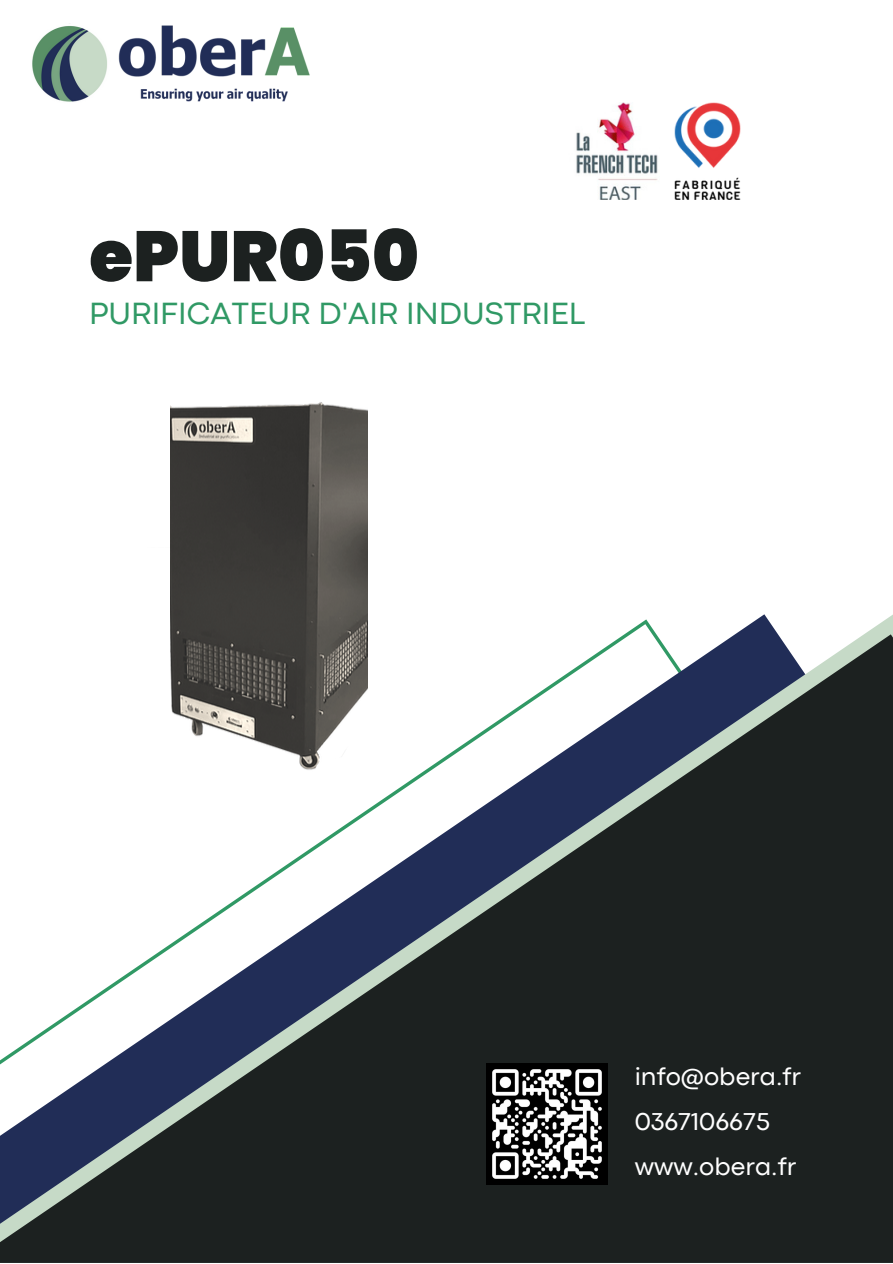
<style>
.page{position:relative;width:893px;height:1264px;background:#fff}
.page>*{position:absolute;margin:0;border:0;box-sizing:border-box;transform-origin:0 0}
.t1{font:900 71.1px "Poppins";color:#1c2120}
.t2{font:32.1px "Codec Pro";color:#309965}
.t3{font:25.5px/45px "Codec Pro";color:#fff}
</style>
<div class="page">
<svg style="left:0;top:634px;width:892px;height:628px;fill:#1c2120"></svg>
<img style="left:89px;top:634px;width:81px;height:141px">
<img style="left:170px;top:402px;width:197px;height:399px">
<img style="left:674px;top:103px;width:67px;height:97px">
<img style="left:576px;top:103px;width:82px;height:97px">
<img style="left:486px;top:1063px;width:121px;height:121px">
<img style="left:32px;top:25px;width:278px;height:77px">
<p class="t1" style="left:89px;top:206px;width:331px">ePUR050</p>
<p class="t2" style="left:89px;top:302px;width:497px">PURIFICATEUR D'AIR INDUSTRIEL</p>
<h2 class="t3" style="left:634px;top:1056px;width:168px">info@obera.fr<br>0367106675 www.obera.fr</h2>
</div>
